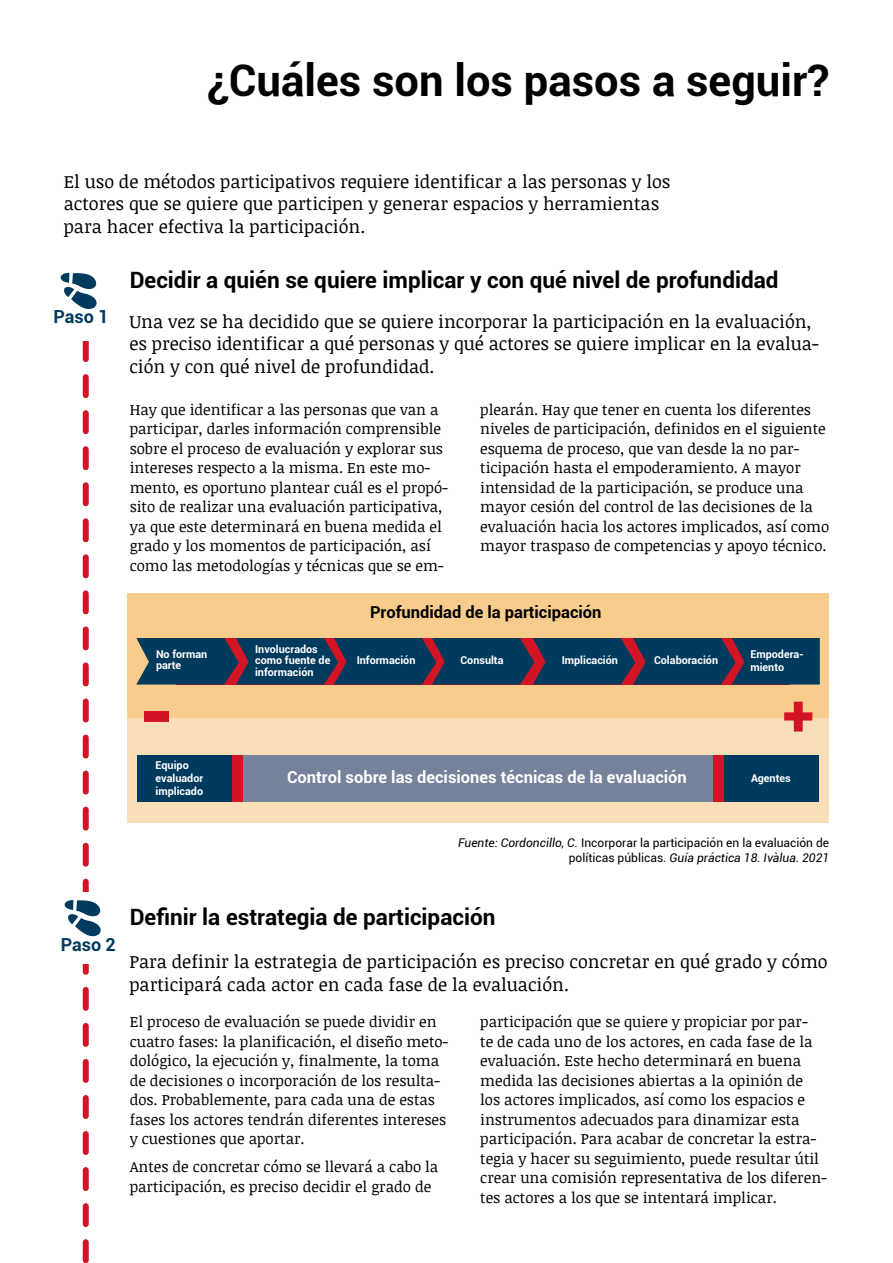
<style>
.page{position:relative;width:893px;height:1263px;background:#fff}
.page>*{position:absolute;margin:0;border:0;box-sizing:border-box;transform-origin:0 0}
.t1{font:700 43.5px "Roboto";color:#000}
.t2{font:700 22.5px "Roboto";color:#000}
.t3{font:18px/22.5px "Noticia Text";color:#000}
.t4{font:700 18px "Roboto";color:#003a5d}
.t5{font:700 16.5px "Roboto";color:#fff}
.t6{font:700 16.5px "Roboto";color:#000}
.t7{font:15px/19.5px "Noticia Text";color:#000}
.t8{font:12px/15px "Roboto";color:#000;text-align:right}
.t9{font:700 10.8px/12.9px "Roboto";color:#fff}
.s1{font-style:italic}
</style>
<div class="page">
<svg style="left:60px;top:273px;width:37px;height:36px"></svg>
<svg style="left:65px;top:341px;width:36px;height:922px"></svg>
<div style="left:127px;top:717px;width:702px;height:106px;background:#fadeb8"></div>
<div style="left:224px;top:755px;width:513px;height:47px;background:#d21425"></div>
<div style="left:138px;top:755px;width:94px;height:47px;background:#003a5d"></div>
<div style="left:724px;top:755px;width:94px;height:47px;background:#003a5d"></div>
<div style="left:243px;top:755px;width:470px;height:47px;background:#76819a"></div>
<div style="left:127px;top:593px;width:702px;height:124px;background:#f7cc8d"></div>
<svg style="left:136px;top:638px;width:684px;height:46px;background:#153758"></svg>
<div style="left:144px;top:711px;width:25px;height:11px;background:#d21425"></div>
<svg style="left:784px;top:702px;width:28px;height:29px"></svg>
<h1 class="t1" style="left:207px;top:50px;width:624px">¿Cuáles son los pasos a seguir?</h1>
<p class="t3" style="left:64px;top:170px;width:608px">El uso de métodos participativos requiere identificar a las personas y los actores que se quiere que participen y generar espacios y herramientas para hacer efectiva la participación.</p>
<p class="t4" style="left:53px;top:304px;width:57px">Paso 1</p>
<h2 class="t2" style="left:130px;top:264px;width:650px">Decidir a quién se quiere implicar y con qué nivel de profundidad</h2>
<p class="t3" style="left:129px;top:310px;width:691px">Una vez se ha decidido que se quiere incorporar la participación en la evaluación, es preciso identificar a qué personas y qué actores se quiere implicar en la evalua&shy;ción y con qué nivel de profundidad.</p>
<p class="t7" style="left:130px;top:399px;width:320px">Hay que identificar a las personas que van a participar, darles información comprensible sobre el proceso de evaluación y explorar sus intereses respecto a la misma. En este mo&shy;mento, es oportuno plantear cuál es el propó&shy;sito de realizar una evaluación participativa, ya que este determinará en buena medida el grado y los momentos de participación, así como las metodologías y técnicas que se em-</p>
<p class="t7" style="left:480px;top:399px;width:350px">plearán. Hay que tener en cuenta los diferentes niveles de participación, definidos en el siguiente esquema de proceso, que van desde la no par&shy;ticipación hasta el empoderamiento. A mayor intensidad de la participación, se produce una mayor cesión del control de las decisiones de la evaluación hacia los actores implicados, así como mayor traspaso de competencias y apoyo técnico.</p>
<p class="t6" style="left:370px;top:600px;width:233px">Profundidad de la participación</p>
<p class="t9" style="left:357px;top:654px;width:60px">Información</p>
<p class="t9" style="left:255px;top:643px;width:77px;line-height:11.4px">Involucrados como fuente de información</p>
<p class="t9" style="left:460px;top:654px;width:45px">Consulta</p>
<p class="t9" style="left:562px;top:654px;width:58px">Implicación</p>
<p class="t9" style="left:654px;top:654px;width:66px">Colaboración</p>
<p class="t9" style="left:156px;top:648px;width:53px;line-height:11.4px">No forman parte</p>
<p class="t9" style="left:750px;top:648px;width:55px">Empodera&shy;miento</p>
<p class="t9" style="left:155px;top:758px;width:49px">Equipo evaluador implicado</p>
<p class="t5" style="left:287px;top:766px;width:401px">Control sobre las decisiones técnicas de la evaluación</p>
<p class="t9" style="left:751px;top:771px;width:41px">Agentes</p>
<p class="t8" style="left:458px;top:835px;width:373px"><span class="s1">Fuente: Cordoncillo, C.</span> Incorporar la participación en la evaluación de políticas públicas<span class="s1">. Guía práctica 18. Ivàlua. 2021</span></p>
<p class="t4" style="left:61px;top:931px;width:57px">Paso 2</p>
<h2 class="t2" style="left:130px;top:901px;width:367px">Definir la estrategia de participación</h2>
<p class="t3" style="left:129px;top:950px;width:700px">Para definir la estrategia de participación es preciso concretar en qué grado y cómo participará cada actor en cada fase de la evaluación.</p>
<p class="t7" style="left:130px;top:1012px;width:320px">El proceso de evaluación se puede dividir en cuatro fases: la planificación, el diseño meto&shy;dológico, la ejecución y, finalmente, la toma de decisiones o incorporación de los resulta&shy;dos. Probablemente, para cada una de estas fases los actores tendrán diferentes intereses y cuestiones que aportar.</p>
<p class="t7" style="left:130px;top:1157px;width:310px">Antes de concretar cómo se llevará a cabo la participación, es preciso decidir el grado de</p>
<p class="t7" style="left:480px;top:1012px;width:348px">participación que se quiere y propiciar por par-<br>te de cada uno de los actores, en cada fase de la evaluación. Este hecho determinará en buena medida las decisiones abiertas a la opinión de<br>los actores implicados, así como los espacios e instrumentos adecuados para dinamizar esta participación. Para acabar de concretar la estra&shy;tegia y hacer su seguimiento, puede resultar útil crear una comisión representativa de los diferen&shy;tes actores a los que se intentará implicar.</p>
</div>
